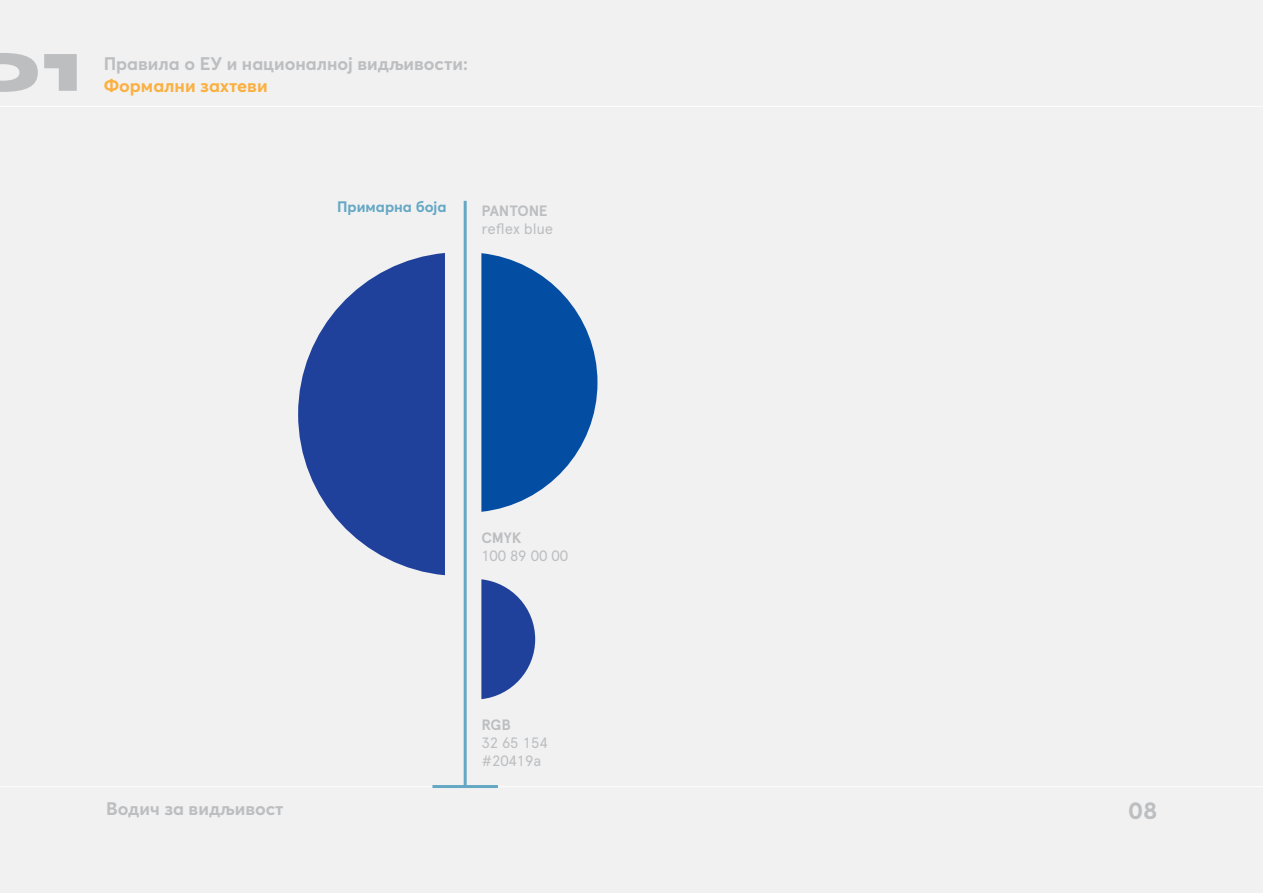
<style>
.page{position:relative;width:1263px;height:893px;background:#fff}
.page>*{position:absolute;margin:0;border:0;box-sizing:border-box;transform-origin:0 0}
.t1{font:75px "Syne Extra";color:#bcbec0}
.t2{font:700 24px "Averta CY";color:#bcbec0}
.t3{font:700 18px "Averta CY";color:#bcbec0}
.t4{font:700 18px "Averta CY";color:#fbb040}
.t5{font:15px/18px "Apercu Pro";letter-spacing:-.01em;color:#bcbec0}
.t6{font:700 15px "Apercu Pro";letter-spacing:-.015em;color:#bcbec0}
.t7{font:700 15px "Averta CY";color:#65a8c4}
</style>
<div class="page">
<div style="left:316px;top:0;width:158px;height:893px;background:#f1f1f2"></div>
<div style="left:0;top:0;width:316px;height:893px;background:#f1f1f2"></div>
<div style="left:474px;top:0;width:157px;height:893px;background:#f1f1f2"></div>
<div style="left:631px;top:0;width:632px;height:893px;background:#f1f1f2"></div>
<svg style="left:481px;top:253px;width:116px;height:259px"></svg>
<svg style="left:481px;top:579px;width:54px;height:120px"></svg>
<svg style="left:298px;top:253px;width:147px;height:322px;fill:#20419b"></svg>
<hr style="left:0;top:786px;width:1263px;height:1px;background:#fff">
<hr style="left:0;top:106px;width:1263px;height:1px;background:#fff">
<hr style="left:464px;top:201px;width:3px;height:586px;background:#65a8c4">
<hr style="left:432px;top:785px;width:66px;height:3px;background:#65a8c4">
<h1 class="t1" style="left:-38px;top:20px;width:121px">01</h1>
<p class="t3" style="left:104px;top:51px;width:366px">Правила о ЕУ и националној видљивости:</p>
<p class="t4" style="left:104px;top:73px;width:165px">Формални захтеви</p>
<p class="t7" style="left:337px;top:196px;width:111px">Примарна боја</p>
<p class="t6" style="left:482px;top:200px;width:67px">PANTONE</p>
<p class="t5" style="left:482px;top:219px;width:73px">reflex blue</p>
<p class="t3" style="left:106px;top:796px;width:179px">Водич за видљивост</p>
<p class="t6" style="left:481px;top:526px;width:41px">CMYK</p>
<p class="t5" style="left:481px;top:546px;width:88px">100 89 00 00</p>
<p class="t6" style="left:481px;top:713px;width:31px">RGB</p>
<p class="t5" style="left:481px;top:732px;width:68px">32 65 154 #20419a</p>
<h2 class="t2" style="left:1128px;top:794px;width:30px">08</h2>
</div>
